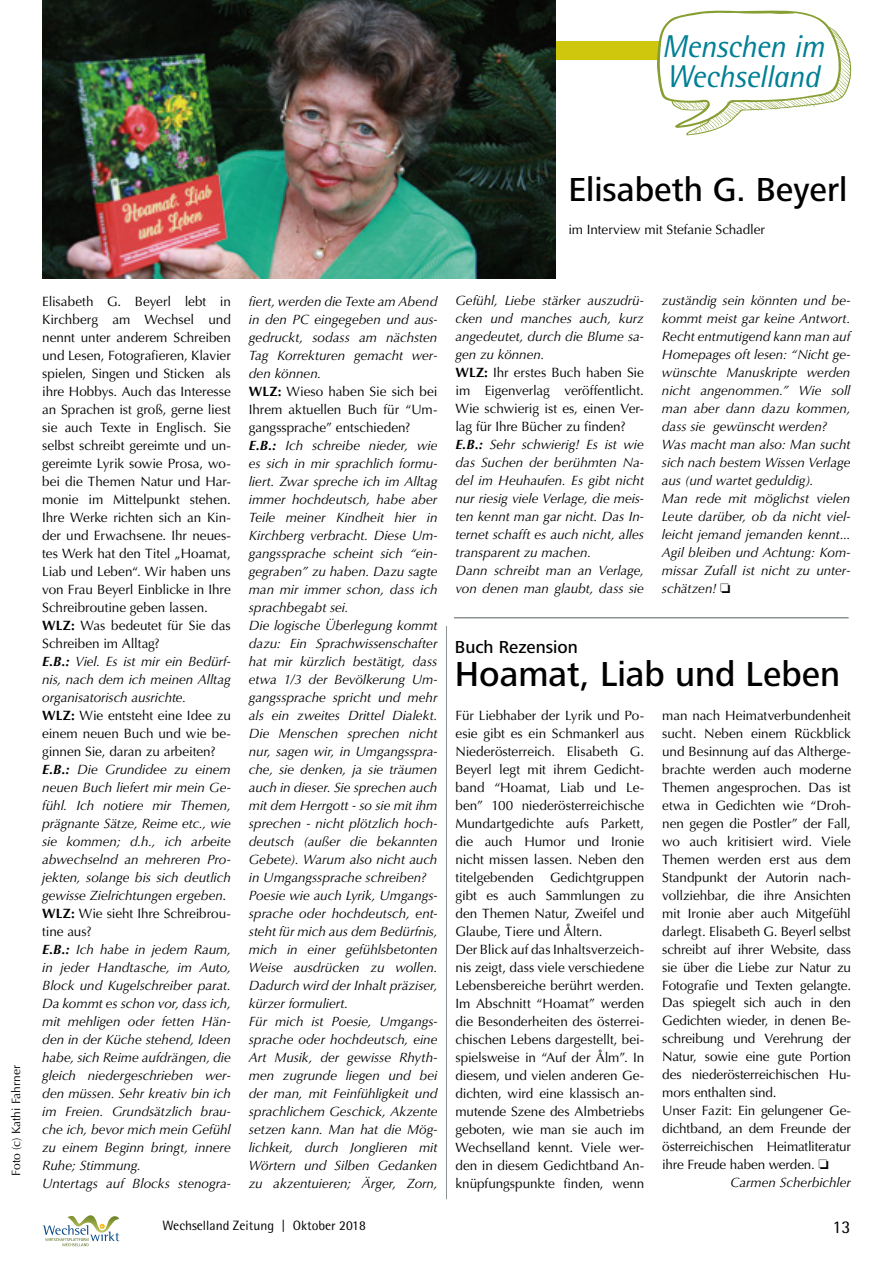
<style>
.page{position:relative;width:893px;height:1263px;background:#fff}
.page>*{position:absolute;margin:0;border:0;box-sizing:border-box;transform-origin:0 0}
.t1{font:500 36px "Frutiger Next LT";color:#000}
.t2{font:500 34.5px "Frutiger Next LT";color:#000}
.t3{font:italic 31.5px/30px "Rotis Semi Sans";letter-spacing:-.02em;color:#007f95}
.t4{font:500 18px "Frutiger Next LT";color:#000}
.t5{font:18px "Rotis Semi Sans Std";color:#000}
.t6{font:italic 13.5px/18px "Optima LT Std";letter-spacing:-.005em;color:#000}
.t7{font:13.5px/18px "Optima LT Std";letter-spacing:-.01em;color:#000}
.t8{font:13.5px "Rotis Semi Sans Std";color:#000}
.t9{font:12px "Optima LT Std";color:#000}
.s1{font-style:normal}
.s2{font-weight:700;font-style:normal}
.s3{font-weight:700}
</style>
<div class="page">
<img style="left:67px;top:1215px;width:52px;height:9px">
<svg style="left:43px;top:1224px;width:76px;height:22px"></svg>
<hr style="left:454px;top:617px;width:395px;height:1px;background:#575e62">
<hr style="left:446px;top:626px;width:1px;height:573px;background:#8c9396">
<div style="left:43px;top:41px;width:617px;height:18px;background:#cfc60e"></div>
<svg style="left:657px;top:10px;width:195px;height:126px"></svg>
<svg style="left:674px;top:102px;width:7px;height:6px"></svg>
<img style="left:42px;top:0;width:514px;height:279px">
<h3 class="t3" style="left:662px;top:31px;width:164px">Menschen im<br>Wechselland</h3>
<h2 class="t2" style="left:568px;top:170px;width:281px">Elisabeth G. Beyerl</h2>
<p class="t7" style="left:568px;top:221px;width:198px">im Interview mit Stefanie Schadler</p>
<p class="t9" style="left:9px;top:1176px;width:112px;rotate:-90deg">Foto (c) Kathi Fahrner</p>
<p class="t6" style="left:42px;top:293px;width:190px"><span class="s1">Elisabeth G. Beyerl lebt in<br>Kirchberg am Wechsel und nennt unter anderem Schreiben und Lesen, Fotografieren, Klavier spielen, Singen und Sticken als ihre Hobbys. Auch das Interesse an Sprachen ist groß, gerne liest sie auch Texte in Englisch. Sie selbst schreibt gereimte und un&shy;gereimte Lyrik sowie Prosa, wo&shy;bei die Themen Natur und Har&shy;monie im Mittelpunkt stehen.<br>Ihre Werke richten sich an Kin&shy;der und Erwachsene. Ihr neues&shy;tes Werk hat den Titel „Hoamat,<br>Liab und Leben“. Wir haben uns von Frau Beyerl Einblicke in Ihre<br>Schreibroutine geben lassen.<br></span><span class="s2">WLZ:</span> <span class="s1">Was bedeutet für Sie das<br>Schreiben im Alltag?<br></span><span class="s3">E.B.:</span> Viel. Es ist mir ein Bedürf&shy;nis, nach dem ich meinen Alltag organisatorisch ausrichte.<br><span class="s2">WLZ:</span> <span class="s1">Wie entsteht eine Idee zu einem neuen Buch und wie be&shy;ginnen Sie, daran zu arbeiten?<br></span><span class="s3">E.B.:</span> Die Grundidee zu einem neuen Buch liefert mir mein Ge&shy;fühl. Ich notiere mir Themen, prägnante Sätze, Reime etc., wie sie kommen; d.h., ich arbeite abwechselnd an mehreren Pro&shy;jekten, solange bis sich deutlich gewisse Zielrichtungen ergeben<span class="s1">.<br></span><span class="s2">WLZ:</span> <span class="s1">Wie sieht Ihre Schreibrou&shy;tine aus?<br></span><span class="s3">E.B.:</span> Ich habe in jedem Raum, in jeder Handtasche, im Auto,<br>Block und Kugelschreiber parat.<br>Da kommt es schon vor, dass ich, mit mehligen oder fetten Hän&shy;den in der Küche stehend, Ideen habe, sich Reime aufdrängen, die gleich niedergeschrieben wer&shy;den müssen. Sehr kreativ bin ich im Freien. Grundsätzlich brau&shy;che ich, bevor mich mein Gefühl zu einem Beginn bringt, innere<br>Ruhe; Stimmung.<br>Untertags auf Blocks stenogra-</p>
<p class="t6" style="left:249px;top:292px;width:190px">fiert, werden die Texte am Abend in den PC eingegeben und aus&shy;gedruckt, sodass am nächsten<br>Tag Korrekturen gemacht wer&shy;den können.<br><span class="s2">WLZ:</span> <span class="s1">Wieso haben Sie sich bei<br>Ihrem aktuellen Buch für “Um&shy;gangssprache” entschieden?<br></span><span class="s3">E.B.:</span> Ich schreibe nieder, wie es sich in mir sprachlich formu&shy;liert. Zwar spreche ich im Alltag immer hochdeutsch, habe aber<br>Teile meiner Kindheit hier in<br>Kirchberg verbracht. Diese Um&shy;gangssprache scheint sich “ein&shy;gegraben” zu haben. Dazu sagte man mir immer schon, dass ich sprachbegabt sei.<br>Die logische Überlegung kommt dazu: Ein Sprachwissenschafter hat mir kürzlich bestätigt, dass etwa 1/3 der Bevölkerung Um&shy;gangssprache spricht und mehr als ein zweites Drittel Dialekt.<br>Die Menschen sprechen nicht nur, sagen wir, in Umgangsspra&shy;che, sie denken, ja sie träumen auch in dieser. Sie sprechen auch mit dem Herrgott - so sie mit ihm sprechen - nicht plötzlich hoch&shy;deutsch (außer die bekannten<br>Gebete). Warum also nicht auch in Umgangssprache schreiben?<br>Poesie wie auch Lyrik, Umgangs&shy;sprache oder hochdeutsch, ent&shy;steht für mich aus dem Bedürfnis, mich in einer gefühlsbetonten<br>Weise ausdrücken zu wollen.<br>Dadurch wird der Inhalt präziser, kürzer formuliert.<br>Für mich ist Poesie, Umgangs&shy;sprache oder hochdeutsch, eine<br>Art Musik, der gewisse Rhyth&shy;men zugrunde liegen und bei der man, mit Feinfühligkeit und sprachlichem Geschick, Akzente setzen kann. Man hat die Mög&shy;lichkeit, durch Jonglieren mit<br>Wörtern und Silben Gedanken zu akzentuieren; Ärger, Zorn,</p>
<p class="t6" style="left:455px;top:292px;width:190px">Gefühl, Liebe stärker auszudrü&shy;cken und manches auch, kurz angedeutet, durch die Blume sa&shy;gen zu können.<br><span class="s2">WLZ:</span> <span class="s1">Ihr erstes Buch haben Sie im Eigenverlag veröffentlicht.<br>Wie schwierig ist es, einen Ver&shy;lag für Ihre Bücher zu finden?<br></span><span class="s3">E.B.:</span> Sehr schwierig! Es ist wie das Suchen der berühmten Na&shy;del im Heuhaufen. Es gibt nicht nur riesig viele Verlage, die meis&shy;ten kennt man gar nicht. Das In&shy;ternet schafft es auch nicht, alles transparent zu machen.<br>Dann schreibt man an Verlage, von denen man glaubt, dass sie</p>
<p class="t6" style="left:662px;top:292px;width:190px">zuständig sein könnten und be&shy;kommt meist gar keine Antwort.<br>Recht entmutigend kann man auf<br>Homepages oft lesen: “Nicht ge&shy;wünschte Manuskripte werden nicht angenommen.” Wie soll man aber dann dazu kommen, dass sie gewünscht werden?<br>Was macht man also: Man sucht sich nach bestem Wissen Verlage aus (und wartet geduldig).<br>Man rede mit möglichst vielen<br>Leute darüber, ob da nicht viel&shy;leicht jemand jemanden kennt...<br>Agil bleiben und Achtung: Kom&shy;missar Zufall ist nicht zu unter&shy;schätzen! ❏</p>
<h3 class="t4" style="left:455px;top:637px;width:124px">Buch Rezension</h3>
<h1 class="t1" style="left:455px;top:654px;width:387px">Hoamat, Liab und Leben</h1>
<p class="t7" style="left:455px;top:706px;width:190px">Für Liebhaber der Lyrik und Po&shy;esie gibt es ein Schmankerl aus<br>Niederösterreich. Elisabeth G.<br>Beyerl legt mit ihrem Gedicht&shy;band “Hoamat, Liab und Le&shy;ben” 100 niederösterreichische<br>Mundartgedichte aufs Parkett, die auch Humor und Ironie nicht missen lassen. Neben den titelgebenden Gedichtgruppen gibt es auch Sammlungen zu den Themen Natur, Zweifel und<br>Glaube, Tiere und Åltern.<br>Der Blick auf das Inhaltsverzeich&shy;nis zeigt, dass viele verschiedene<br>Lebensbereiche berührt werden.<br>Im Abschnitt “Hoamat” werden die Besonderheiten des österrei&shy;chischen Lebens dargestellt, bei&shy;spielsweise in “Auf der Ålm”. In diesem, und vielen anderen Ge&shy;dichten, wird eine klassisch an&shy;mutende Szene des Almbetriebs geboten, wie man sie auch im<br>Wechselland kennt. Viele wer&shy;den in diesem Gedichtband An&shy;knüpfungspunkte finden, wenn</p>
<p class="t7" style="left:662px;top:706px;width:190px">man nach Heimatverbundenheit</p>
<p class="t7" style="left:662px;top:724px;width:190px">sucht. Neben einem Rückblick</p>
<p class="t7" style="left:662px;top:742px;width:190px">und Besinnung auf das Altherge-</p>
<p class="t7" style="left:662px;top:760px;width:190px">brachte werden auch moderne</p>
<p class="t7" style="left:662px;top:778px;width:190px">Themen angesprochen. Das ist</p>
<p class="t7" style="left:662px;top:796px;width:190px">etwa in Gedichten wie “Droh-</p>
<p class="t7" style="left:662px;top:814px;width:190px">nen gegen die Postler” der Fall,</p>
<p class="t7" style="left:662px;top:832px;width:190px">wo auch kritisiert wird. Viele</p>
<p class="t7" style="left:662px;top:850px;width:190px">Themen werden erst aus dem</p>
<p class="t7" style="left:662px;top:868px;width:190px">Standpunkt der Autorin nach-</p>
<p class="t7" style="left:662px;top:886px;width:190px">vollziehbar, die ihre Ansichten</p>
<p class="t7" style="left:662px;top:904px;width:190px">mit Ironie aber auch Mitgefühl</p>
<p class="t7" style="left:662px;top:922px;width:190px">darlegt. Elisabeth G. Beyerl selbst</p>
<p class="t7" style="left:662px;top:940px;width:190px">schreibt auf ihrer Website, dass</p>
<p class="t7" style="left:662px;top:958px;width:190px">sie über die Liebe zur Natur zu</p>
<p class="t7" style="left:662px;top:976px;width:190px">Fotografie und Texten gelangte.</p>
<p class="t7" style="left:662px;top:994px;width:190px">Das spiegelt sich auch in den</p>
<p class="t7" style="left:662px;top:1012px;width:190px">Gedichten wieder, in denen Be-</p>
<p class="t7" style="left:662px;top:1030px;width:190px">schreibung und Verehrung der</p>
<p class="t7" style="left:662px;top:1048px;width:190px">Natur, sowie eine gute Portion</p>
<p class="t7" style="left:662px;top:1066px;width:190px">des niederösterreichischen Hu-</p>
<p class="t7" style="left:662px;top:1084px;width:116px">mors enthalten sind.</p>
<p class="t7" style="left:662px;top:1102px;width:190px">Unser Fazit: Ein gelungener Ge-</p>
<p class="t7" style="left:662px;top:1120px;width:190px">dichtband, an dem Freunde der</p>
<p class="t7" style="left:662px;top:1138px;width:190px">österreichischen Heimatliteratur</p>
<p class="t7" style="left:662px;top:1156px;width:168px">ihre Freude haben werden. ❏</p>
<p class="t6" style="left:730px;top:1174px;width:122px">Carmen Scherbichler</p>
<p class="t8" style="left:162px;top:1217px;width:205px">Wechselland Zeitung | Oktober 2018</p>
<h3 class="t5" style="left:832px;top:1216px;width:20px">13</h3>
</div>
